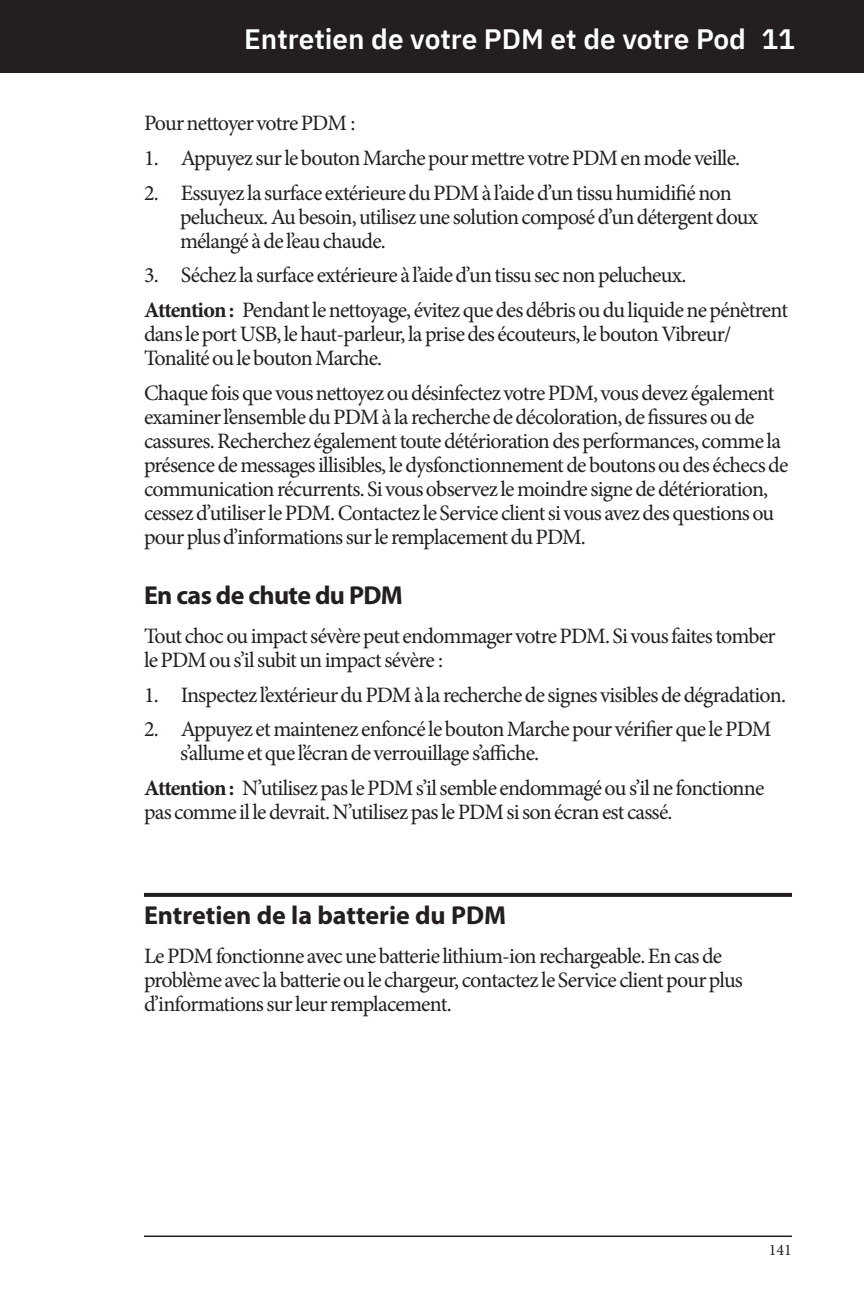
<style>
.page{position:relative;width:864px;height:1296px;background:#fff}
.page>*{position:absolute;margin:0;border:0;box-sizing:border-box;transform-origin:0 0}
.t1{font:600 28px "IBM Plex Sans";color:#fff}
.t2{font:700 26px "Myriad Pro";color:#231f20}
.t3{font:700 26px "Myriad Pro";letter-spacing:-.025em;color:#231f20}
.t4{font:22px/24px "Minion Pro";letter-spacing:-.035em;color:#231f20}
.t5{font:16px "Minion Pro";color:#231f20}
.s1{font-weight:700}
</style>
<div class="page">
<div style="left:19px;top:0;width:845px;height:73px;background:#231f20"></div>
<hr style="left:144px;top:1236px;width:648px;height:1px;background:#231f20">
<svg style="left:0;top:0;width:19px;height:73px"></svg>
<svg style="left:144px;top:893px;width:648px;height:4px;background:#272425"></svg>
<p class="t1" style="left:244px;top:17px;width:552px">Entretien de votre PDM et de votre Pod 11</p>
<p class="t4" style="left:144px;top:111px;width:213px">Pour nettoyer votre PDM :</p>
<p class="t4" style="left:144px;top:146px;width:598px">1. Appuyez sur le bouton Marche pour mettre votre PDM en mode veille.</p>
<p class="t4" style="left:180px;top:181px;width:580px;text-indent:-36px">2. Essuyez la surface extérieure du PDM à l’aide d’un tissu humidifié non pelucheux. Au besoin, utilisez une solution composé d’un détergent doux mélangé à de l’eau chaude.</p>
<p class="t4" style="left:144px;top:258px;width:646px;line-height:34.8px">3. Séchez la surface extérieure à l’aide d’un tissu sec non pelucheux.<br><span class="s1">Attention :</span> Pendant le nettoyage, évitez que des débris ou du liquide ne pénètrent</p>
<p class="t4" style="left:144px;top:322px;width:589px">dans le port USB, le haut-parleur, la prise des écouteurs, le bouton Vibreur/<br>Tonalité ou le bouton Marche.</p>
<p class="t4" style="left:144px;top:381px;width:646px">Chaque fois que vous nettoyez ou désinfectez votre PDM, vous devez également examiner l’ensemble du PDM à la recherche de décoloration, de fissures ou de cassures. Recherchez également toute détérioration des performances, comme la présence de messages illisibles, le dysfonctionnement de boutons ou des échecs de communication récurrents. Si vous observez le moindre signe de détérioration, cessez d’utiliser le PDM. Contactez le Service client si vous avez des questions ou pour plus d’informations sur le remplacement du PDM.</p>
<p class="t3" style="left:144px;top:578px;width:260px">En cas de chute du PDM</p>
<p class="t4" style="left:144px;top:624px;width:633px">Tout choc ou impact sévère peut endommager votre PDM. Si vous faites tomber le PDM ou s’il subit un impact sévère :</p>
<p class="t4" style="left:144px;top:683px;width:644px">1. Inspectez l’extérieur du PDM à la recherche de signes visibles de dégradation.</p>
<p class="t4" style="left:180px;top:718px;width:593px;text-indent:-36px">2. Appuyez et maintenez enfoncé le bouton Marche pour vérifier que le PDM s’allume et que l’écran de verrouillage s’affiche.</p>
<p class="t4" style="left:144px;top:776px;width:622px"><span class="s1">Attention :</span> N’utilisez pas le PDM s’il semble endommagé ou s’il ne fonctionne pas comme il le devrait. N’utilisez pas le PDM si son écran est cassé.</p>
<p class="t2" style="left:144px;top:898px;width:364px">Entretien de la batterie du PDM</p>
<p class="t4" style="left:144px;top:944px;width:601px">Le PDM fonctionne avec une batterie lithium-ion rechargeable. En cas de problème avec la batterie ou le chargeur, contactez le Service client pour plus d’informations sur leur remplacement.</p>
<p class="t5" style="left:769px;top:1239px;width:25px">141</p>
</div>
